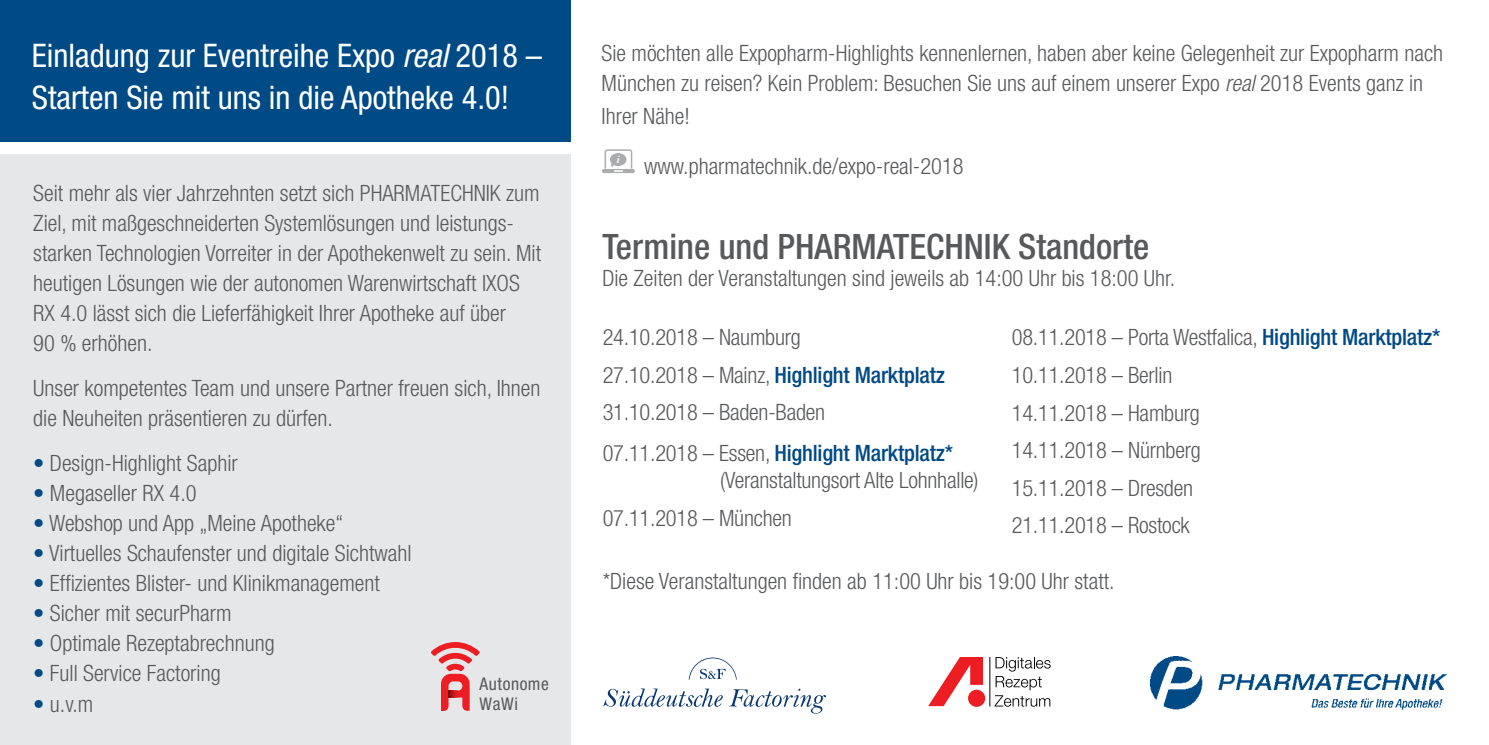
<style>
.page{position:relative;width:1489px;height:745px;background:#fff}
.page>*{position:absolute;margin:0;border:0;box-sizing:border-box;transform-origin:0 0}
.t1{font:500 condensed 35px "Helvetica Neue";color:#58595b}
.t2{font:condensed 32.5px/42px "Helvetica Neue";color:#fff}
.t3{font:300 condensed 22.5px/30px "Helvetica Neue";color:#58595b}
.t4{font:condensed 17.5px/20.2px "Helvetica Neue";letter-spacing:.03em;color:#58595b}
.t5{font:italic 700 10.75px "Times";color:#fff}
.s1{font-style:italic}
.s2{color:#004a85}
.s3{font-weight:500;color:#004a85}
</style>
<div class="page">
<div style="left:0;top:0;width:570px;height:142px;background:#004a85"></div>
<div style="left:0;top:154px;width:570px;height:590px;background:#e6e7e8"></div>
<hr style="left:602px;top:169px;width:33px;height:4px;background:#abacad;border-radius:2px">
<svg style="left:604px;top:149px;width:28px;height:23px"></svg>
<svg style="left:431px;top:642px;width:49px;height:68px"></svg>
<img style="left:1150px;top:656px;width:296px;height:52px">
<svg style="left:688px;top:657px;width:48px;height:22px"></svg>
<svg style="left:603px;top:688px;width:223px;height:25px"></svg>
<hr style="left:989px;top:656px;width:1px;height:50px;background:#000">
<svg style="left:928px;top:657px;width:57px;height:49px"></svg>
<svg style="left:994px;top:657px;width:56px;height:49px"></svg>
<h2 class="t2" style="left:32px;top:34px;width:511px">Einladung zur Eventreihe Expo <span class="s1">real</span> 2018 –<br>Starten Sie mit uns in die Apotheke 4.0!</h2>
<p class="t3" style="left:33px;top:178px;width:509px">Seit mehr als vier Jahrzehnten setzt sich PHARMATECHNIK zum Ziel, mit maßgeschneiderten Systemlösungen und leistungs&shy;starken Technologien Vorreiter in der Apothekenwelt zu sein. Mit heutigen Lösungen wie der autonomen Warenwirtschaft IXOS RX 4.0 lässt sich die Lieferfähigkeit Ihrer Apotheke auf über<br>90 % erhöhen.</p>
<p class="t3" style="left:33px;top:373px;width:508px">Unser kompetentes Team und unsere Partner freuen sich, Ihnen die Neuheiten präsentieren zu dürfen.</p>
<p class="t3" style="left:33px;top:448px;width:206px"><span class="s2">•</span> Design-Highlight Saphir</p>
<p class="t3" style="left:33px;top:478px;width:165px"><span class="s2">•</span> Megaseller RX 4.0</p>
<p class="t3" style="left:33px;top:508px;width:311px"><span class="s2">•</span> Webshop und App „Meine Apotheke“</p>
<p class="t3" style="left:33px;top:538px;width:379px"><span class="s2">•</span> Virtuelles Schaufenster und digitale Sichtwahl</p>
<p class="t3" style="left:33px;top:568px;width:348px"><span class="s2">•</span> Effizientes Blister- und Klinikmanagement</p>
<p class="t3" style="left:33px;top:598px;width:200px"><span class="s2">•</span> Sicher mit securPharm</p>
<p class="t3" style="left:33px;top:628px;width:243px"><span class="s2">•</span> Optimale Rezeptabrechnung</p>
<p class="t3" style="left:33px;top:658px;width:189px"><span class="s2">•</span> Full Service Factoring</p>
<p class="t3" style="left:33px;top:688px;width:61px"><span class="s2">•</span> u.v.m</p>
<p class="t4" style="left:479px;top:673px;width:71px">Autonome<br>WaWi</p>
<p class="t3" style="left:601px;top:38px;width:843px">Sie möchten alle Expopharm-Highlights kennenlernen, haben aber keine Gelegenheit zur Expopharm nach<br>München zu reisen? Kein Problem: Besuchen Sie uns auf einem unserer Expo <span class="s1">real</span> 2018 Events ganz in</p>
<p class="t3" style="left:601px;top:100px;width:90px">Ihrer Nähe!</p>
<p class="t3" style="left:644px;top:150px;width:321px">www.pharmatechnik.de/expo-real-2018</p>
<p class="t5" style="left:616px;top:149px;width:4px">i</p>
<h1 class="t1" style="left:602px;top:226px;width:548px">Termine und PHARMATECHNIK Standorte</h1>
<p class="t3" style="left:602px;top:263px;width:574px">Die Zeiten der Veranstaltungen sind jeweils ab 14:00 Uhr bis 18:00 Uhr.</p>
<p class="t3" style="left:602px;top:318px;width:344px;line-height:37.5px">24.10.2018 – Naumburg<br>27.10.2018 – Mainz, <span class="s3">Highlight Marktplatz<br></span>31.10.2018 – Baden-Baden</p>
<p class="t3" style="left:720px;top:438px;width:260px;line-height:27.5px;text-indent:-117px">07.11.2018 – Essen, <span class="s3">Highlight Marktplatz* </span>(Veranstaltungsort Alte Lohnhalle)</p>
<p class="t3" style="left:602px;top:502px;width:191px">07.11.2018 – München</p>
<p class="t3" style="left:1011px;top:318px;width:430px;line-height:37.5px">08.11.2018 – Porta Westfalica, <span class="s3">Highlight Marktplatz*<br></span>10.11.2018 – Berlin<br>14.11.2018 – Hamburg<br>14.11.2018 – Nürnberg<br>15.11.2018 – Dresden<br>21.11.2018 – Rostock</p>
<p class="t3" style="left:602px;top:566px;width:513px">*Diese Veranstaltungen finden ab 11:00 Uhr bis 19:00 Uhr statt.</p>
</div>
